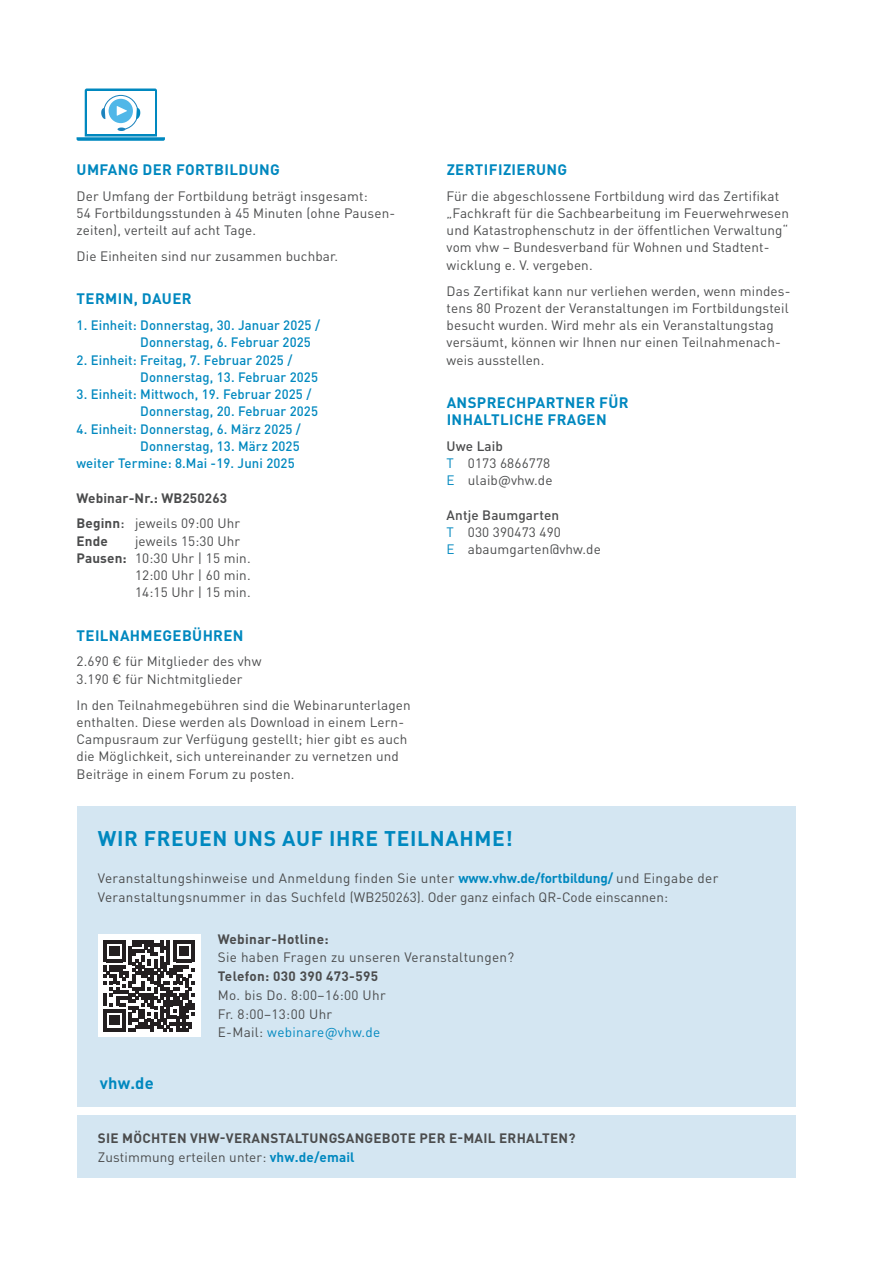
<style>
.page{position:relative;width:872px;height:1263px;background:#fff}
.page>*{position:absolute;margin:0;border:0;box-sizing:border-box;transform-origin:0 0}
.t1{font:700 21px "DIN Pro";letter-spacing:.03em;color:#0088bf}
.t2{font:700 16.5px "DIN Pro";color:#0088bf}
.t3{font:700 15px/17.2px "DIN Pro";letter-spacing:.025em;color:#0088bf}
.t4{font:13.5px/17.2px "DIN Pro";letter-spacing:.01em;color:#4b4c4d}
.t5{font:500 13.5px/17.2px "DIN Pro";letter-spacing:.01em;color:#0088bf}
.t6{font:700 13.5px/26px "DIN Pro";letter-spacing:.02em;color:#4b4c4d}
.s1{font-weight:500}
.s2{font-weight:400}
.s3{font-weight:700}
.s4{color:#0088bf}
.s5{font-weight:700;color:#0088bf}
</style>
<div class="page">
<svg style="left:77px;top:89px;width:88px;height:52px"></svg>
<div style="left:77px;top:807px;width:718px;height:300px;background:#d4e6f2"></div>
<div style="left:77px;top:1115px;width:718px;height:63px;background:#d4e6f2"></div>
<div style="left:98px;top:934px;width:103px;height:103px;background:#fff"></div>
<svg style="left:104px;top:940px;width:91px;height:91px"></svg>
<p class="t3" style="left:77px;top:160px;width:205px">UMFANG DER FORTBILDUNG</p>
<p class="t4" style="left:77px;top:187px;width:320px">Der Umfang der Fortbildung beträgt insgesamt:<br>54 Fortbildungsstunden à 45 Minuten (ohne Pausen&shy;zeiten), verteilt auf acht Tage.</p>
<p class="t4" style="left:77px;top:247px;width:263px">Die Einheiten sind nur zusammen buchbar.</p>
<p class="t3" style="left:77px;top:289px;width:116px">TERMIN, DAUER</p>
<p class="t5" style="left:140px;top:316px;width:181px;text-indent:-64px">1. Einheit: Donnerstag, 30. Januar 2025 /<br>Donnerstag, 6. Februar 2025</p>
<p class="t5" style="left:140px;top:350px;width:179px;text-indent:-64px">2. Einheit: Freitag, 7. Februar 2025 /<br>Donnerstag, 13. Februar 2025</p>
<p class="t5" style="left:140px;top:385px;width:179px;text-indent:-64px">3. Einheit: Mittwoch, 19. Februar 2025 /<br>Donnerstag, 20. Februar 2025</p>
<p class="t5" style="left:77px;top:419px;width:226px">4. Einheit: Donnerstag, 6. März 2025 /</p>
<p class="t5" style="left:140px;top:437px;width:161px">Donnerstag, 13. März 2025</p>
<p class="t5" style="left:77px;top:454px;width:220px">weiter Termine: 8.Mai -19. Juni 2025</p>
<p class="t6" style="left:77px;top:484px;width:165px">Webinar-Nr.: WB250263<br>Beginn<span class="s1">:</span> <span class="s2">jeweils 09:00 Uhr</span></p>
<p class="t6" style="left:77px;top:527px;width:33px">Ende</p>
<p class="t4" style="left:135px;top:532px;width:107px">jeweils 15:30 Uhr</p>
<p class="t4" style="left:77px;top:549px;width:176px"><span class="s3">Pausen:</span> 10:30 Uhr | 15 min.</p>
<p class="t4" style="left:135px;top:566px;width:117px">12:00 Uhr | 60 min.</p>
<p class="t4" style="left:135px;top:583px;width:117px">14:15 Uhr | 15 min.</p>
<p class="t3" style="left:77px;top:626px;width:168px">TEILNAHMEGEBÜHREN</p>
<p class="t4" style="left:77px;top:652px;width:186px">2.690 € für Mitglieder des vhw<br>3.190 € für Nichtmitglieder</p>
<p class="t4" style="left:77px;top:695px;width:336px">In den Teilnahmegebühren sind die Webinarunterlagen enthalten. Diese werden als Download in einem Lern-Campusraum zur Verfügung gestellt; hier gibt es auch die Möglichkeit, sich untereinander zu vernetzen und Beiträge in einem Forum zu posten.</p>
<p class="t3" style="left:447px;top:160px;width:122px">ZERTIFIZIERUNG</p>
<p class="t4" style="left:446px;top:187px;width:344px">Für die abgeschlossene Fortbildung wird das Zertifikat „Fachkraft für die Sachbearbeitung im Feuerwehrwesen und Katastrophenschutz in der öffentlichen Verwaltung“ vom vhw – Bundesverband für Wohnen und Stadtent&shy;wicklung e. V. vergeben.</p>
<p class="t4" style="left:446px;top:281px;width:345px">Das Zertifikat kann nur verliehen werden, wenn mindes&shy;tens 80 Prozent der Veranstaltungen im Fortbildungsteil besucht wurden. Wird mehr als ein Veranstaltungstag versäumt, können wir Ihnen nur einen Teilnahmenach&shy;weis ausstellen.</p>
<p class="t3" style="left:447px;top:393px;width:183px">ANSPRECHPARTNER FÜR<br>INHALTLICHE FRAGEN</p>
<p class="t4" style="left:446px;top:437px;width:107px"><span class="s1">Uwe Laib<br></span><span class="s4">T</span> 0173 6866778<br><span class="s4">E</span> ulaib@vhw.de</p>
<p class="t4" style="left:446px;top:506px;width:156px"><span class="s1">Antje Baumgarten<br></span><span class="s4">T</span> 030 390473 490<br><span class="s4">E</span> abaumgarten@vhw.de</p>
<h1 class="t1" style="left:98px;top:824px;width:416px">WIR FREUEN UNS AUF IHRE TEILNAHME!</h1>
<p class="t4" style="left:98px;top:868px;width:622px;line-height:18.8px">Veranstaltungshinweise und Anmeldung finden Sie unter <span class="s5">www.vhw.de/fortbildung/</span> und Eingabe der<br>Veranstaltungsnummer in das Suchfeld (WB250263). Oder ganz einfach QR-Code einscannen:</p>
<p class="t6" style="left:218px;top:925px;width:112px">Webinar-Hotline:</p>
<p class="t4" style="left:218px;top:948px;width:298px">Sie haben Fragen zu unseren Veranstaltungen?</p>
<p class="t6" style="left:218px;top:962px;width:162px">Telefon: 030 390 473-595</p>
<p class="t4" style="left:218px;top:985px;width:169px;line-height:18.8px">Mo. bis Do. 8:00–16:00 Uhr<br>Fr. 8:00–13:00 Uhr<br>E-Mail: <span class="s4">webinare@vhw.de</span></p>
<p class="t2" style="left:100px;top:1071px;width:55px">vhw.de</p>
<p class="t6" style="left:98px;top:1128px;width:479px;line-height:18.8px">SIE MÖCHTEN VHW-VERANSTALTUNGSANGEBOTE PER E-MAIL ERHALTEN?<br><span class="s2">Zustimmung erteilen unter:</span> <span class="s4">vhw.de/email</span></p>
</div>
